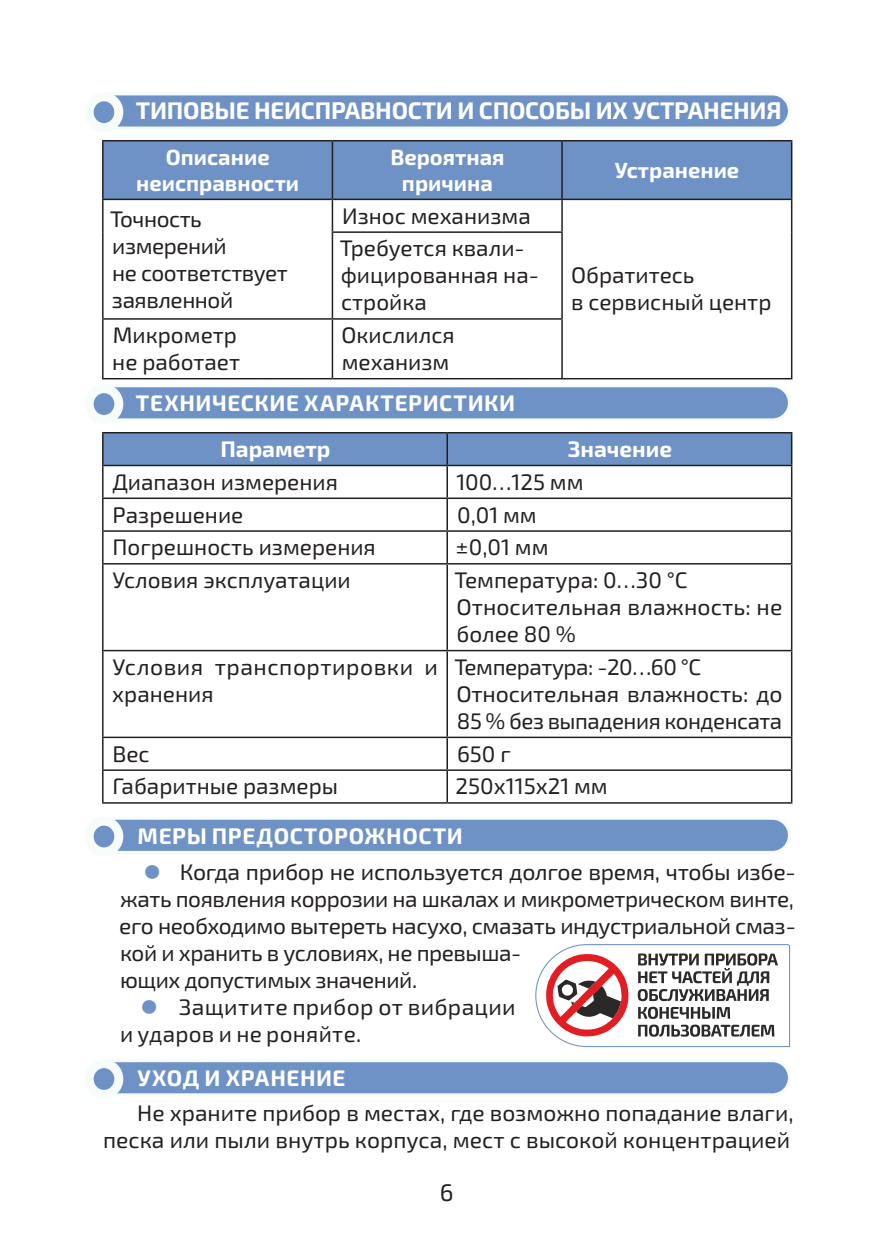
<style>
.page{position:relative;width:893px;height:1259px;background:#fff}
.page>*{position:absolute;margin:0;border:0;box-sizing:border-box;transform-origin:0 0}
.заголовки{font:700 24px "Exo 2.0";letter-spacing:-.01em;color:#fff}
.t1{font:24px "Exo 2.0";color:#231f20}
.табл{font:22.5px/27px "Exo 2.0";color:#231f20}
.стиль_текста{font:22.5px/27px "Exo 2.0";letter-spacing:-.02em;color:#231f20}
.стиль_текста-2{font:22.5px/27px "Exo 2.0";color:#231f20;text-align:right}
.табл-2{font:22.5px/27px "Exo 2.0";letter-spacing:-.02em;color:#231f20}
.заголовки-2{font:700 22.5px "Exo 2.0";letter-spacing:.03em;color:#fff}
.стиль_текста-3{font:22.5px/27px "Exo 2.0";letter-spacing:.015em;color:#231f20}
.табл-3{font:22.5px/27px "Exo 2.0";letter-spacing:.025em;color:#231f20}
.таблица_шапка{font:700 22.5px "Exo 2.0";color:#fff}
.таблица_шапка-2{font:700 21.9px "Exo 2.0";color:#fff}
.s1{color:#6e92c6}
</style>
<div class="page">
<div style="left:115px;top:387px;width:673px;height:32px;background:#6e92c6"></div>
<div style="left:89px;top:389px;width:30px;height:30px;background:#6e92c6;border-radius:50%"></div>
<div style="left:85px;top:384px;width:38px;height:40px;border:9px solid #f6fbfb;border-radius:50%"></div>
<div style="left:115px;top:819px;width:673px;height:32px;background:#6e92c6"></div>
<div style="left:89px;top:821px;width:30px;height:31px;background:#6e92c6;border-radius:50%"></div>
<div style="left:85px;top:816px;width:38px;height:40px;border:9px solid #f6fbfb;border-radius:50%"></div>
<div style="left:115px;top:1062px;width:673px;height:32px;background:#6e92c6"></div>
<div style="left:89px;top:1063px;width:30px;height:31px;background:#6e92c6;border-radius:50%"></div>
<div style="left:85px;top:1059px;width:38px;height:40px;border:9px solid #f6fbfb;border-radius:50%"></div>
<div style="left:115px;top:95px;width:673px;height:32px;background:#6e92c6"></div>
<div style="left:89px;top:97px;width:30px;height:31px;background:#6e92c6;border-radius:50%"></div>
<div style="left:85px;top:92px;width:38px;height:40px;border:9px solid #f6fbfb;border-radius:50%"></div>
<div style="left:104px;top:141px;width:687px;height:58px;background:#6e92c6"></div>
<hr style="left:102px;top:140px;width:230px;height:1px;background:#231f20">
<hr style="left:102px;top:141px;width:2px;height:58px;background:#231f20">
<hr style="left:332px;top:140px;width:230px;height:1px;background:#231f20">
<hr style="left:332px;top:141px;width:1px;height:58px;background:#231f20">
<hr style="left:562px;top:140px;width:230px;height:1px;background:#231f20">
<hr style="left:561px;top:141px;width:2px;height:58px;background:#231f20">
<hr style="left:791px;top:141px;width:1px;height:58px;background:#231f20">
<hr style="left:102px;top:199px;width:230px;height:1px;background:#231f20">
<hr style="left:102px;top:200px;width:2px;height:32px;background:#231f20">
<hr style="left:102px;top:232px;width:2px;height:86px;background:#231f20">
<hr style="left:332px;top:199px;width:230px;height:1px;background:#231f20">
<hr style="left:332px;top:200px;width:1px;height:31px;background:#231f20">
<hr style="left:562px;top:199px;width:230px;height:1px;background:#231f20">
<hr style="left:561px;top:200px;width:2px;height:31px;background:#231f20">
<hr style="left:791px;top:200px;width:1px;height:32px;background:#231f20">
<hr style="left:791px;top:232px;width:1px;height:87px;background:#231f20">
<hr style="left:791px;top:319px;width:1px;height:59px;background:#231f20">
<hr style="left:562px;top:378px;width:230px;height:1px;background:#231f20">
<hr style="left:332px;top:231px;width:231px;height:2px;background:#231f20">
<hr style="left:332px;top:233px;width:1px;height:85px;background:#231f20">
<hr style="left:561px;top:233px;width:2px;height:85px;background:#231f20">
<hr style="left:102px;top:318px;width:230px;height:2px;background:#231f20">
<hr style="left:102px;top:320px;width:2px;height:58px;background:#231f20">
<hr style="left:332px;top:318px;width:231px;height:2px;background:#231f20">
<hr style="left:332px;top:320px;width:1px;height:58px;background:#231f20">
<hr style="left:561px;top:320px;width:2px;height:58px;background:#231f20">
<hr style="left:102px;top:378px;width:230px;height:1px;background:#231f20">
<hr style="left:332px;top:378px;width:230px;height:1px;background:#231f20">
<div style="left:104px;top:433px;width:687px;height:32px;background:#6e92c6"></div>
<hr style="left:102px;top:432px;width:345px;height:1px;background:#231f20">
<hr style="left:102px;top:433px;width:2px;height:32px;background:#231f20">
<hr style="left:447px;top:432px;width:345px;height:1px;background:#231f20">
<hr style="left:446px;top:433px;width:2px;height:32px;background:#231f20">
<hr style="left:791px;top:433px;width:1px;height:32px;background:#231f20">
<hr style="left:102px;top:465px;width:345px;height:1px;background:#231f20">
<hr style="left:102px;top:466px;width:2px;height:31px;background:#231f20">
<hr style="left:447px;top:465px;width:345px;height:1px;background:#231f20">
<hr style="left:446px;top:466px;width:2px;height:31px;background:#231f20">
<hr style="left:791px;top:466px;width:1px;height:31px;background:#231f20">
<hr style="left:102px;top:497px;width:345px;height:2px;background:#231f20">
<hr style="left:102px;top:499px;width:2px;height:31px;background:#231f20">
<hr style="left:447px;top:497px;width:345px;height:2px;background:#231f20">
<hr style="left:446px;top:499px;width:2px;height:31px;background:#231f20">
<hr style="left:791px;top:499px;width:1px;height:31px;background:#231f20">
<hr style="left:102px;top:530px;width:345px;height:2px;background:#231f20">
<hr style="left:102px;top:532px;width:2px;height:31px;background:#231f20">
<hr style="left:447px;top:530px;width:345px;height:2px;background:#231f20">
<hr style="left:446px;top:532px;width:2px;height:31px;background:#231f20">
<hr style="left:791px;top:532px;width:1px;height:31px;background:#231f20">
<hr style="left:102px;top:563px;width:345px;height:1px;background:#231f20">
<hr style="left:102px;top:564px;width:2px;height:86px;background:#231f20">
<hr style="left:447px;top:563px;width:345px;height:1px;background:#231f20">
<hr style="left:446px;top:564px;width:2px;height:86px;background:#231f20">
<hr style="left:791px;top:564px;width:1px;height:86px;background:#231f20">
<hr style="left:102px;top:650px;width:345px;height:1px;background:#231f20">
<hr style="left:102px;top:651px;width:2px;height:85px;background:#231f20">
<hr style="left:447px;top:650px;width:345px;height:1px;background:#231f20">
<hr style="left:446px;top:651px;width:2px;height:85px;background:#231f20">
<hr style="left:791px;top:651px;width:1px;height:85px;background:#231f20">
<hr style="left:102px;top:736px;width:345px;height:2px;background:#231f20">
<hr style="left:102px;top:738px;width:2px;height:31px;background:#231f20">
<hr style="left:447px;top:736px;width:345px;height:2px;background:#231f20">
<hr style="left:446px;top:738px;width:2px;height:31px;background:#231f20">
<hr style="left:791px;top:738px;width:1px;height:31px;background:#231f20">
<hr style="left:102px;top:769px;width:345px;height:2px;background:#231f20">
<hr style="left:102px;top:771px;width:2px;height:31px;background:#231f20">
<hr style="left:447px;top:769px;width:345px;height:2px;background:#231f20">
<hr style="left:446px;top:771px;width:2px;height:31px;background:#231f20">
<hr style="left:791px;top:771px;width:1px;height:31px;background:#231f20">
<hr style="left:102px;top:802px;width:345px;height:1px;background:#231f20">
<hr style="left:447px;top:802px;width:345px;height:1px;background:#231f20">
<svg style="left:535px;top:944px;width:256px;height:103px"></svg>
<p class="заголовки" style="left:136px;top:97px;width:647px">ТИПОВЫЕ НЕИСПРАВНОСТИ И СПОСОБЫ ИХ УСТРАНЕНИЯ</p>
<p class="таблица_шапка-2" style="left:166px;top:144px;width:105px">Описание</p>
<p class="таблица_шапка-2" style="left:136px;top:170px;width:164px">неисправности</p>
<p class="таблица_шапка-2" style="left:390px;top:144px;width:116px">Вероятная</p>
<p class="таблица_шапка-2" style="left:402px;top:170px;width:92px">причина</p>
<p class="таблица_шапка-2" style="left:615px;top:157px;width:126px">Устранение</p>
<p class="табл-2" style="left:110px;top:206px;width:93px">Точность</p>
<p class="табл-2" style="left:112px;top:233px;width:116px">измерений</p>
<p class="табл-2" style="left:112px;top:260px;width:177px">не соответствует заявленной</p>
<p class="табл" style="left:342px;top:203px;width:190px">Износ механизма</p>
<p class="табл" style="left:340px;top:235px;width:201px">Требуется квали&shy;фицированная на&shy;стройка</p>
<p class="табл" style="left:571px;top:262px;width:125px">Обратитесь</p>
<p class="табл" style="left:571px;top:289px;width:202px">в сервисный центр</p>
<p class="табл" style="left:341px;top:322px;width:115px">Окислился</p>
<p class="табл" style="left:342px;top:349px;width:109px">механизм</p>
<p class="заголовки-2" style="left:136px;top:390px;width:381px">ТЕХНИЧЕСКИЕ ХАРАКТЕРИСТИКИ</p>
<p class="таблица_шапка" style="left:220px;top:436px;width:112px">Параметр</p>
<p class="таблица_шапка" style="left:568px;top:436px;width:106px">Значение</p>
<p class="табл" style="left:112px;top:469px;width:227px">Диапазон измерения</p>
<p class="табл" style="left:456px;top:469px;width:129px">100…125 мм</p>
<p class="табл" style="left:113px;top:501px;width:132px">Разрешение</p>
<p class="табл" style="left:457px;top:501px;width:81px">0,01 мм</p>
<p class="табл" style="left:113px;top:534px;width:265px">Погрешность измерения</p>
<p class="табл" style="left:456px;top:534px;width:94px">±0,01 мм</p>
<p class="табл" style="left:112px;top:567px;width:240px">Условия эксплуатации</p>
<p class="табл" style="left:454px;top:567px;width:235px">Температура: 0…30 °С</p>
<p class="табл" style="left:456px;top:594px;width:328px">Относительная влажность: не более 80 %</p>
<p class="табл-3" style="left:112px;top:654px;width:327px">Условия транспортировки и хранения</p>
<p class="табл-2" style="left:454px;top:654px;width:248px">Температура: -20…60 °С</p>
<p class="табл" style="left:113px;top:322px;width:126px">Микрометр</p>
<p class="табл" style="left:112px;top:349px;width:129px">не работает</p>
<p class="табл" style="left:456px;top:681px;width:328px">Относительная влажность: до<br>85 % без выпадения конденсата</p>
<p class="табл" style="left:113px;top:740px;width:39px">Вес</p>
<p class="табл" style="left:457px;top:740px;width:55px">650 г</p>
<p class="табл" style="left:113px;top:773px;width:227px">Габаритные размеры</p>
<p class="табл" style="left:456px;top:773px;width:154px">250х115х21 мм</p>
<p class="заголовки-2" style="left:138px;top:823px;width:327px">МЕРЫ ПРЕДОСТОРОЖНОСТИ</p>
<p class="стиль_текста" style="left:119px;top:859px;width:678px;text-indent:23px"><span class="s1">⚫</span> Когда прибор не используется долгое время, чтобы избе&shy;жать появления коррозии на шкалах и микрометрическом винте, его необходимо вытереть насухо, смазать индустриальной смаз&shy;кой и хранить в условиях, не превыша-<br>ющих допустимых значений.</p>
<p class="стиль_текста-3" style="left:120px;top:994px;width:397px;text-indent:20px"><span class="s1">⚫</span> Защитите прибор от вибрации и ударов и не роняйте.</p>
<p class="заголовки-2" style="left:138px;top:1064px;width:209px">УХОД И ХРАНЕНИЕ</p>
<p class="стиль_текста-2" style="left:103px;top:1100px;width:692px">Не храните прибор в местах, где возможно попадание влаги, песка или пыли внутрь корпуса, мест с высокой концентрацией</p>
<p class="t1" style="left:440px;top:1178px;width:15px">6</p>
</div>
